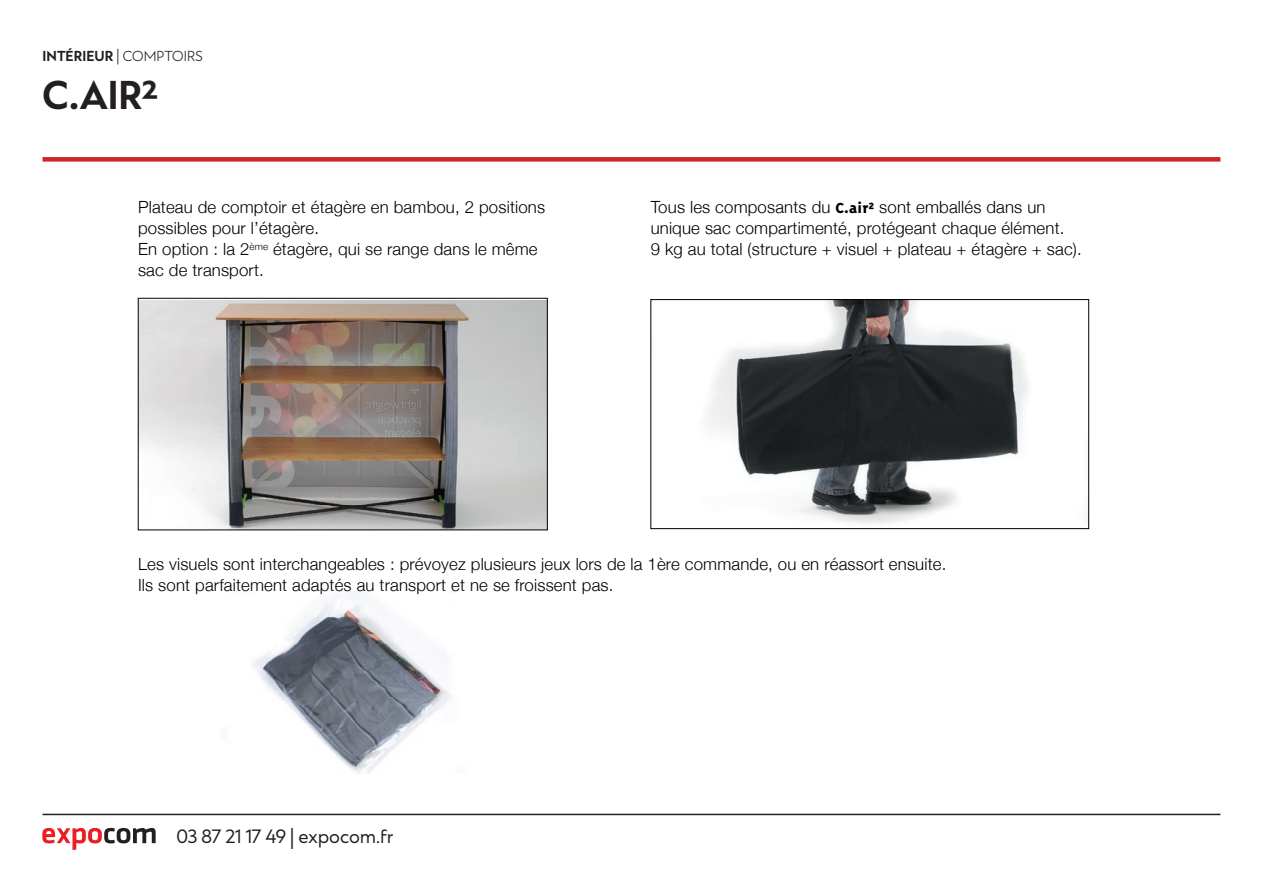
<style>
.page{position:relative;width:1263px;height:893px;background:#fff}
.page>*{position:absolute;margin:0;border:0;box-sizing:border-box;transform-origin:0 0}
.t1{font:700 37.5px "Ekster";color:#231f20}
.t2{font:18px "Ekster";letter-spacing:-.005em;color:#231f20}
.t3{font:300 16.8px/21px "Helvetica Neue";letter-spacing:.01em;color:#000001}
.t4{font:300 13.5px "Ekster";letter-spacing:.005em;color:#231f20}
.s1{font-weight:700}
.s2{font-family:"Triplex Sans";font-weight:800}
</style>
<div class="page">
<img style="left:252px;top:591px;width:200px;height:183px">
<img style="left:140px;top:300px;width:405px;height:228px">
<div style="left:138px;top:298px;width:409px;height:232px;border:1px solid #000001"></div>
<img style="left:706px;top:301px;width:322px;height:223px">
<div style="left:651px;top:299px;width:438px;height:230px;border:1px solid #000001"></div>
<div style="left:43px;top:157px;width:1177px;height:5px;background:#d1232a"></div>
<hr style="left:43px;top:814px;width:1177px;height:1px;background:#231f20">
<svg style="left:42px;top:828px;width:114px;height:22px"></svg>
<p class="t4" style="left:43px;top:49px;width:162px"><span class="s1">INTÉRIEUR</span> | COMPTOIRS</p>
<h1 class="t1" style="left:43px;top:73px;width:117px">C.AIR²</h1>
<p class="t3" style="left:138px;top:195px;width:409px">Plateau de comptoir et étagère en bambou, 2 positions possibles pour l’étagère.<br>En option : la 2<sup>ème</sup> étagère, qui se range dans le même sac de transport.</p>
<p class="t3" style="left:651px;top:195px;width:433px">Tous les composants du <span class="s2">C.air²</span> sont emballés dans un unique sac compartimenté, protégeant chaque élément.<br>9 kg au total (structure + visuel + plateau + étagère + sac).</p>
<p class="t3" style="left:138px;top:552px;width:810px">Les visuels sont interchangeables : prévoyez plusieurs jeux lors de la 1ère commande, ou en réassort ensuite.<br>Ils sont parfaitement adaptés au transport et ne se froissent pas.</p>
<p class="t2" style="left:176px;top:826px;width:218px">03 87 21 17 49 | expocom.fr</p>
</div>
